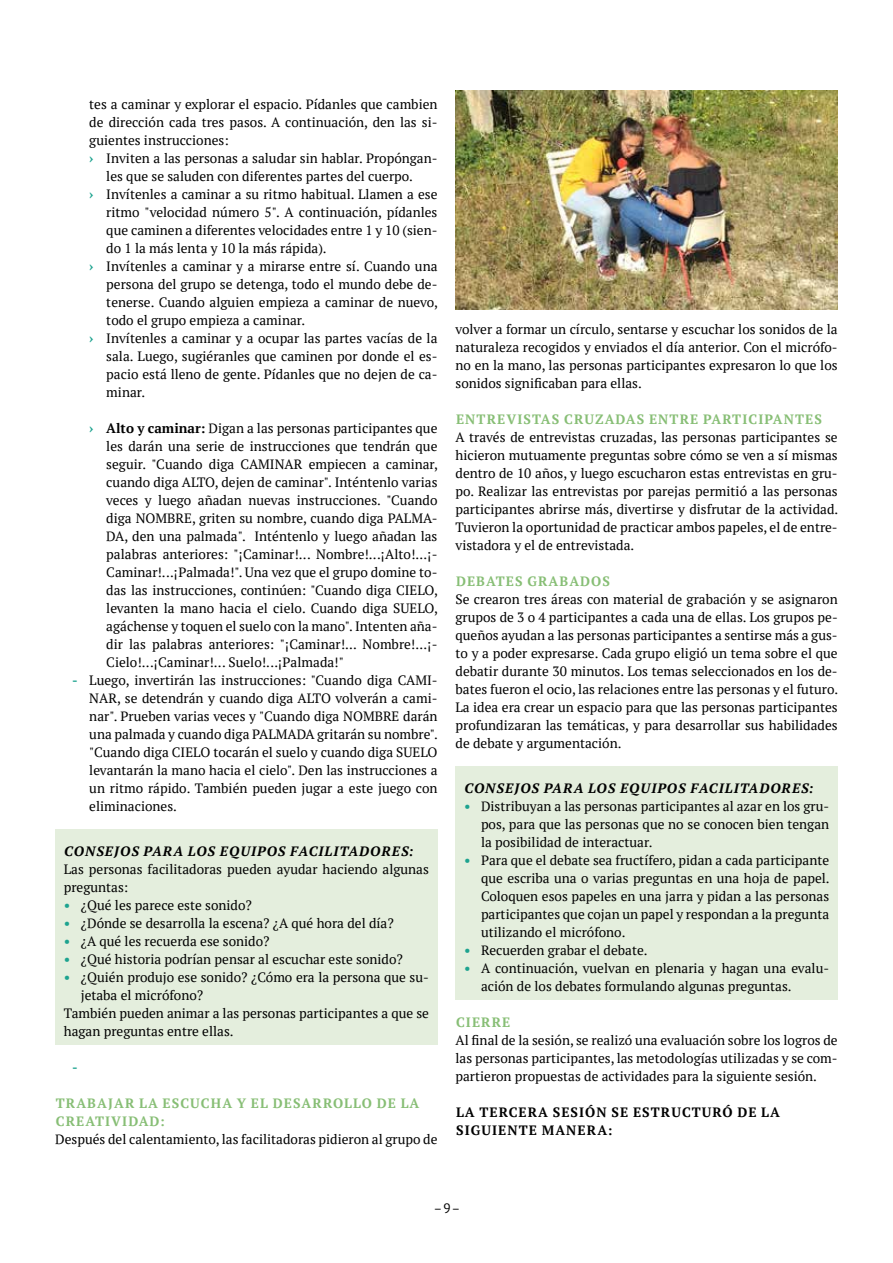
<style>
.page{position:relative;width:893px;height:1263px;background:#fff}
.page>*{position:absolute;margin:0;border:0;box-sizing:border-box;transform-origin:0 0}
.t1{font:13.5px/18px "PT Serif";color:#000;text-align:justify}
.t2{font:700 13.5px/18px "PT Serif";letter-spacing:.08em;color:#87be75}
.t3{font:italic 700 13.5px "PT Serif";letter-spacing:.08em;color:#000}
.t4{font:700 13.5px/18px "PT Serif";letter-spacing:.08em;color:#000}
.t5{font:13.5px "PT Sans";color:#000}
.t6{font:700 13.5px "PT Serif";color:#1da38f}
.s1{font-weight:700;color:#1da38f}
.s2{font-weight:700}
</style>
<div class="page">
<div style="left:455px;top:766px;width:383px;height:233px;background:#e4eedd"></div>
<div style="left:55px;top:829px;width:382px;height:215px;background:#e4eedd"></div>
<img style="left:455px;top:91px;width:383px;height:218px">
<p class="t1" style="left:89px;top:95px;width:350px">tes a caminar y explorar el espacio. Pídanles que cambien</p>
<p class="t1" style="left:89px;top:113px;width:350px">de dirección cada tres pasos. A continuación, den las si-</p>
<p class="t1" style="left:89px;top:131px;width:141px">guientes instrucciones:</p>
<p class="t1" style="left:89px;top:149px;width:350px"><span class="s1">›</span> Inviten a las personas a saludar sin hablar. Propóngan-</p>
<p class="t1" style="left:106px;top:167px;width:308px">les que se saluden con diferentes partes del cuerpo.</p>
<p class="t1" style="left:89px;top:185px;width:350px"><span class="s1">›</span> Invítenles a caminar a su ritmo habitual. Llamen a ese</p>
<p class="t1" style="left:106px;top:203px;width:333px">ritmo "velocidad número 5". A continuación, pídanles</p>
<p class="t1" style="left:106px;top:221px;width:333px">que caminen a diferentes velocidades entre 1 y 10 (sien-</p>
<p class="t1" style="left:106px;top:239px;width:222px">do 1 la más lenta y 10 la más rápida).</p>
<p class="t1" style="left:89px;top:257px;width:350px"><span class="s1">›</span> Invítenles a caminar y a mirarse entre sí. Cuando una</p>
<p class="t1" style="left:106px;top:275px;width:333px">persona del grupo se detenga, todo el mundo debe de-</p>
<p class="t1" style="left:106px;top:293px;width:333px">tenerse. Cuando alguien empieza a caminar de nuevo,</p>
<p class="t1" style="left:106px;top:311px;width:200px">todo el grupo empieza a caminar.</p>
<p class="t1" style="left:89px;top:329px;width:350px"><span class="s1">›</span> Invítenles a caminar y a ocupar las partes vacías de la</p>
<p class="t1" style="left:106px;top:347px;width:333px">sala. Luego, sugiéranles que caminen por donde el es-</p>
<p class="t1" style="left:106px;top:365px;width:333px">pacio está lleno de gente. Pídanles que no dejen de ca-</p>
<p class="t1" style="left:106px;top:383px;width:40px">minar.</p>
<p class="t1" style="left:106px;top:419px;width:333px;text-indent:-17px"><span class="s1">›</span> <span class="s2">ALTO Y CAMINAR:</span> Digan a las personas participantes que les darán una serie de instrucciones que tendrán que seguir. "Cuando diga CAMINAR empiecen a caminar, cuando diga ALTO, dejen de caminar". Inténtenlo varias veces y luego añadan nuevas instrucciones. "Cuando diga NOMBRE, griten su nombre, cuando diga PALMA-DA, den una palmada". Inténtenlo y luego añadan las palabras anteriores: "¡Caminar!... Nombre!...¡Alto!...¡- Caminar!...¡Palmada!". Una vez que el grupo domine to&shy;das las instrucciones, continúen: "Cuando diga CIELO, levanten la mano hacia el cielo. Cuando diga SUELO, agáchense y toquen el suelo con la mano". Intenten aña&shy;dir las palabras anteriores: "¡Caminar!... Nombre!...¡- Cielo!...¡Caminar!... Suelo!...¡Palmada!"</p>
<p class="t1" style="left:89px;top:671px;width:350px;text-indent:-17px"><span class="s1">-</span> Luego, invertirán las instrucciones: "Cuando diga CAMI-NAR, se detendrán y cuando diga ALTO volverán a cami&shy;nar". Prueben varias veces y "Cuando diga NOMBRE darán una palmada y cuando diga PALMADA gritarán su nombre". "Cuando diga CIELO tocarán el suelo y cuando diga SUELO levantarán la mano hacia el cielo". Den las instrucciones a un ritmo rápido. También pueden jugar a este juego con eliminaciones.</p>
<p class="t3" style="left:64px;top:842px;width:351px">CONSEJOS PARA LOS EQUIPOS FACILITADORES:</p>
<p class="t1" style="left:64px;top:860px;width:367px">Las personas facilitadoras pueden ayudar haciendo algunas preguntas:</p>
<p class="t1" style="left:64px;top:896px;width:190px"><span class="s1">•</span> ¿Qué les parece este sonido?</p>
<p class="t1" style="left:64px;top:914px;width:331px"><span class="s1">•</span> ¿Dónde se desarrolla la escena? ¿A qué hora del día?</p>
<p class="t1" style="left:64px;top:932px;width:207px"><span class="s1">•</span> ¿A qué les recuerda ese sonido?</p>
<p class="t1" style="left:64px;top:950px;width:341px"><span class="s1">•</span> ¿Qué historia podrían pensar al escuchar este sonido?</p>
<p class="t1" style="left:64px;top:968px;width:367px"><span class="s1">•</span> ¿Quién produjo ese sonido? ¿Cómo era la persona que su-</p>
<p class="t1" style="left:81px;top:986px;width:124px">jetaba el micrófono?</p>
<p class="t1" style="left:64px;top:1004px;width:367px">También pueden animar a las personas participantes a que se</p>
<p class="t1" style="left:64px;top:1022px;width:171px">hagan preguntas entre ellas.</p>
<p class="t6" style="left:72px;top:1058px;width:7px">-</p>
<p class="t2" style="left:56px;top:1094px;width:365px">TRABAJAR LA ESCUCHA Y EL DESARROLLO DE LA<br>CREATIVIDAD:</p>
<p class="t1" style="left:55px;top:1130px;width:384px">Después del calentamiento, las facilitadoras pidieron al grupo de</p>
<p class="t1" style="left:455px;top:320px;width:384px">volver a formar un círculo, sentarse y escuchar los sonidos de la naturaleza recogidos y enviados el día anterior. Con el micrófo&shy;no en la mano, las personas participantes expresaron lo que los sonidos significaban para ellas.</p>
<p class="t2" style="left:456px;top:410px;width:11px">ENT</p>
<p class="t2" style="left:487px;top:410px;width:335px">REVISTAS CRUZADAS ENTRE PARTICIPANTES</p>
<p class="t1" style="left:455px;top:428px;width:384px">A través de entrevistas cruzadas, las personas participantes se hicieron mutuamente preguntas sobre cómo se ven a sí mismas dentro de 10 años, y luego escucharon estas entrevistas en gru&shy;po. Realizar las entrevistas por parejas permitió a las personas participantes abrirse más, divertirse y disfrutar de la actividad.<br>Tuvieron la oportunidad de practicar ambos papeles, el de entre&shy;vistadora y el de entrevistada.</p>
<p class="t2" style="left:456px;top:572px;width:154px">DEBATES GRABADOS</p>
<p class="t1" style="left:455px;top:590px;width:384px">Se crearon tres áreas con material de grabación y se asignaron grupos de 3 o 4 participantes a cada una de ellas. Los grupos pe&shy;queños ayudan a las personas participantes a sentirse más a gus&shy;to y a poder expresarse. Cada grupo eligió un tema sobre el que debatir durante 30 minutos. Los temas seleccionados en los de&shy;bates fueron el ocio, las relaciones entre las personas y el futuro.<br>La idea era crear un espacio para que las personas participantes profundizaran las temáticas, y para desarrollar sus habilidades de debate y argumentación.</p>
<p class="t3" style="left:465px;top:779px;width:351px">CONSEJOS PARA LOS EQUIPOS FACILITADORES:</p>
<p class="t1" style="left:481px;top:797px;width:350px;text-indent:-17px"><span class="s1">•</span> Distribuyan a las personas participantes al azar en los gru&shy;pos, para que las personas que no se conocen bien tengan la posibilidad de interactuar.</p>
<p class="t1" style="left:481px;top:851px;width:350px;text-indent:-17px"><span class="s1">•</span> Para que el debate sea fructífero, pidan a cada participante que escriba una o varias preguntas en una hoja de papel.<br>Coloquen esos papeles en una jarra y pidan a las personas participantes que cojan un papel y respondan a la pregunta utilizando el micrófono.</p>
<p class="t1" style="left:464px;top:941px;width:185px"><span class="s1">•</span> Recuerden grabar el debate.</p>
<p class="t1" style="left:481px;top:959px;width:350px;text-indent:-17px"><span class="s1">•</span> A continuación, vuelvan en plenaria y hagan una evalu&shy;ación de los debates formulando algunas preguntas.</p>
<p class="t2" style="left:456px;top:1013px;width:56px">CIERRE</p>
<p class="t1" style="left:455px;top:1031px;width:384px">Al final de la sesión, se realizó una evaluación sobre los logros de las personas participantes, las metodologías utilizadas y se com&shy;partieron propuestas de actividades para la siguiente sesión.</p>
<p class="t4" style="left:456px;top:1103px;width:326px">LA TERCERA SESIÓN SE ESTRUCTURÓ DE LA<br>SIGUIENTE MANERA:</p>
<p class="t5" style="left:434px;top:1199px;width:28px">–9–</p>
</div>
